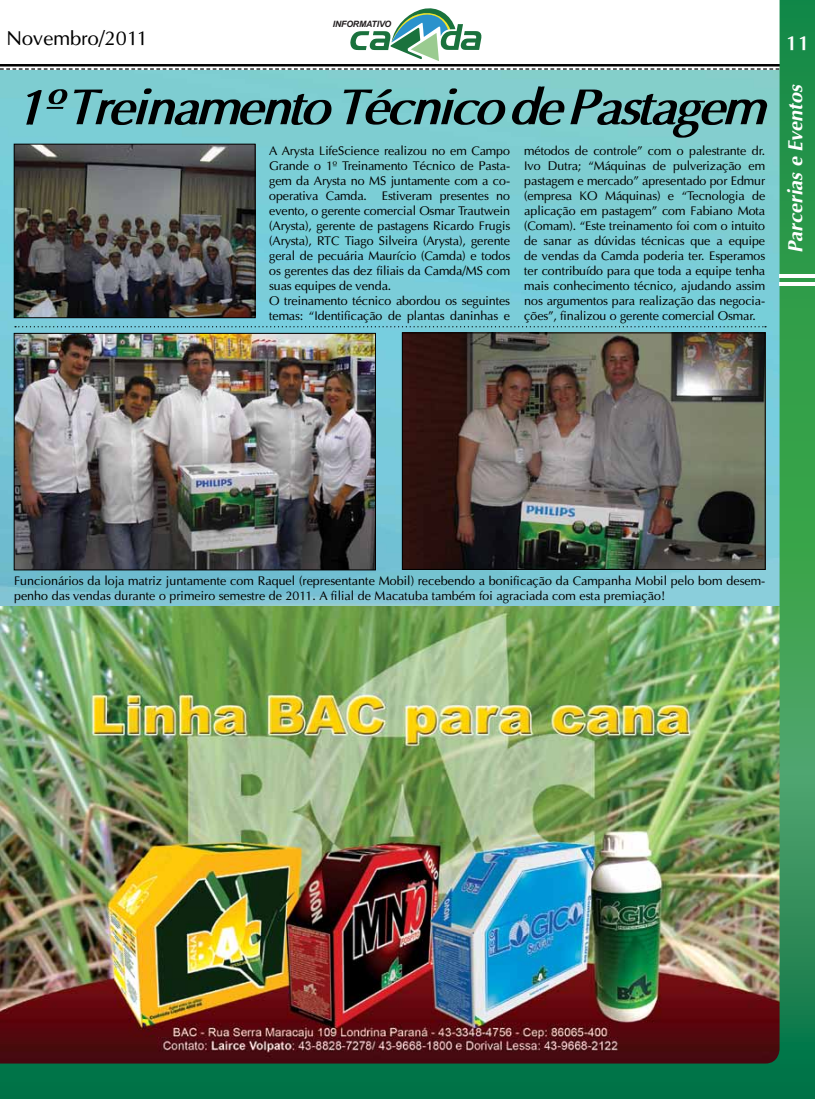
<style>
.page{position:relative;width:815px;height:1099px;background:#fff}
.page>*{position:absolute;margin:0;border:0;box-sizing:border-box;transform-origin:0 0}
.t1{font:italic 700 50px "Optima";color:#000}
.t2{font:italic 700 20px "Optimum";color:#fff}
.t3{font:20px "Optima";color:#000}
.t4{font:700 20px "Optima";color:#fff}
.t5{font:12.5px/15px "Optima";letter-spacing:-.01em;color:#000}
.t6{font:italic 700 8.75px "Arial";letter-spacing:-.02em;color:#231f20}
</style>
<div class="page">
<img style="left:0;top:0;width:815px;height:1098px">
<hr style="left:780px;top:274px;width:35px;height:3px;background:#fff">
<hr style="left:780px;top:282px;width:35px;height:4px;background:#fff">
<img style="left:16px;top:146px;width:237px;height:170px">
<div style="left:14px;top:144px;width:241px;height:174px;border:1px solid #000"></div>
<img style="left:16px;top:335px;width:358px;height:233px">
<div style="left:14px;top:333px;width:362px;height:237px;border:1px solid #000"></div>
<img style="left:404px;top:335px;width:359px;height:232px">
<div style="left:402px;top:333px;width:363px;height:236px;border:1px solid #000"></div>
<svg style="left:15px;top:326px;width:751px;height:1px"></svg>
<h2 class="t3" style="left:7px;top:26px;width:143px">Novembro/2011</h2>
<p class="t6" style="left:333px;top:18px;width:60px">INFORMATIVO</p>
<h1 class="t1" style="left:14px;top:77px;width:769px">1ºTreinamentoTécnicodePastagem</h1>
<p class="t5" style="left:524px;top:143px;width:242px;text-align:justify">métodos de controle” com o palestrante dr.<br>Ivo Dutra; “Máquinas de pulverização em pastagem e mercado” apresentado por Edmur (empresa KO Máquinas) e “Tecnologia de aplicação em pastagem” com Fabiano Mota (Comam). “Este treinamento foi com o intuito de sanar as dúvidas técnicas que a equipe de vendas da Camda poderia ter. Esperamos ter contribuído para que toda a equipe tenha mais conhecimento técnico, ajudando assim nos argumentos para realização das negocia&shy;ções”, finalizou o gerente comercial Osmar.</p>
<p class="t5" style="left:269px;top:143px;width:242px">A Arysta LifeScience realizou no em Campo Grande o 1º Treinamento Técnico de Pasta&shy;gem da Arysta no MS juntamente com a co&shy;operativa Camda. Estiveram presentes no evento, o gerente comercial Osmar Trautwein (Arysta), gerente de pastagens Ricardo Frugis (Arysta), RTC Tiago Silveira (Arysta), gerente geral de pecuária Maurício (Camda) e todos os gerentes das dez filiais da Camda/MS com suas equipes de venda.<br>O treinamento técnico abordou os seguintes temas: “Identificação de plantas daninhas e</p>
<h2 class="t4" style="left:786px;top:31px;width:25px">11</h2>
<h2 class="t2" style="left:783px;top:253px;width:170px;rotate:-90deg">Parcerias e Eventos</h2>
<p class="t5" style="left:14px;top:573px;width:753px">Funcionários da loja matriz juntamente com Raquel (representante Mobil) recebendo a bonificação da Campanha Mobil pelo bom desem&shy;penho das vendas durante o primeiro semestre de 2011. A filial de Macatuba também foi agraciada com esta premiação!</p>
</div>
